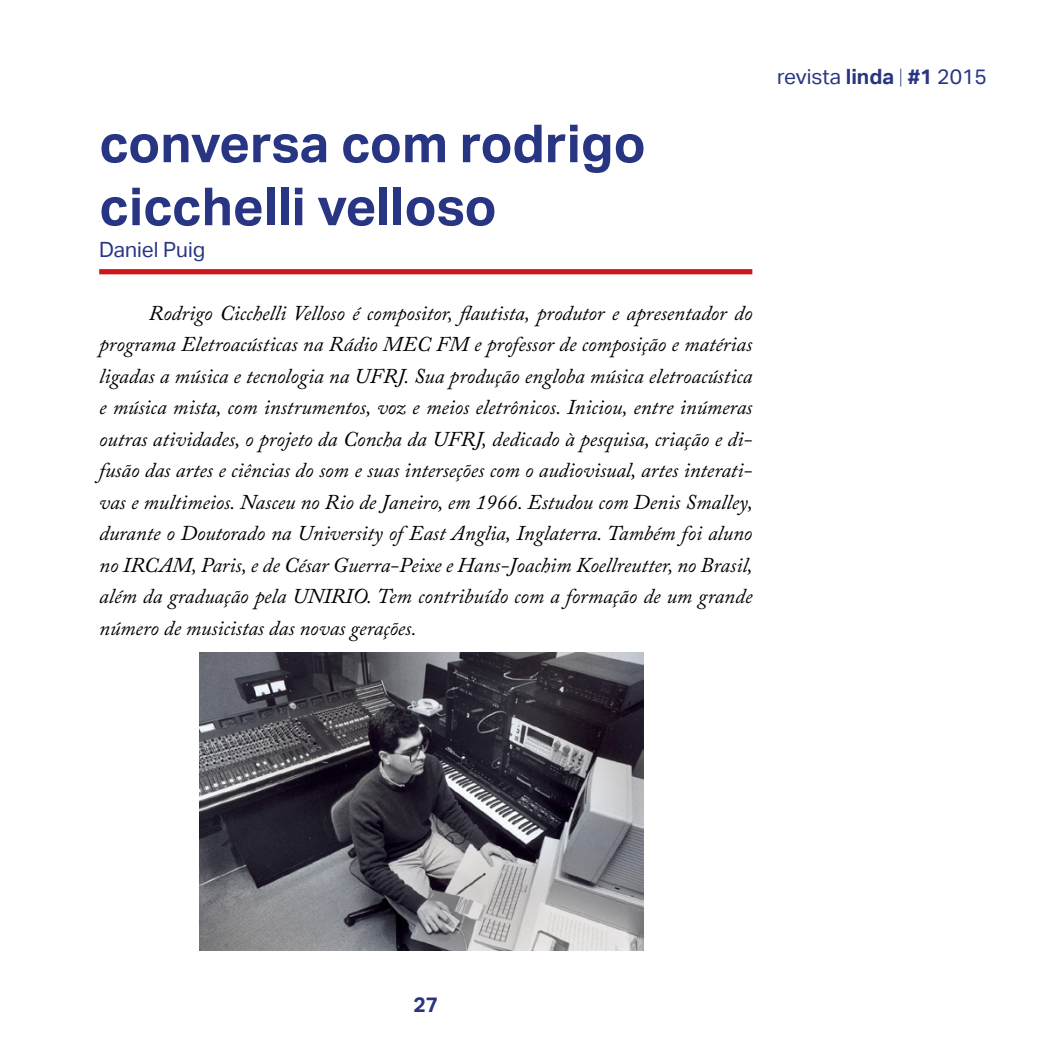
<style>
.page{position:relative;width:1050px;height:1050px;background:#fff}
.page>*{position:absolute;margin:0;border:0;box-sizing:border-box;transform-origin:0 0}
.título{font:700 52.5px "Aktiv Grotesk";color:#283583}
.corpo_de_texto{font:italic 21px/31.5px "Adobe Caslon Pro";color:#000;text-align:justify}
.autor{font:21px "Aktiv Grotesk";color:#283583}
.t1{font:700 21px "Aktiv Grotesk";color:#283583}
.s1{font-weight:700}
.s2{font-weight:100}
</style>
<div class="page">
<div style="left:99px;top:269px;width:653px;height:5px;background:#cd171a"></div>
<img style="left:200px;top:652px;width:444px;height:299px">
<p class="título" style="left:99px;top:113px;width:548px">conversa com rodrigo</p>
<p class="título" style="left:99px;top:176px;width:399px">cicchelli velloso</p>
<p class="autor" style="left:99px;top:237px;width:108px">Daniel Puig</p>
<p class="corpo_de_texto" style="left:99px;top:297px;width:655px;text-indent:50px">Rodrigo Cicchelli Velloso é compositor, flautista, produtor e apresentador do programa Eletroacústicas na Rádio MEC FM e professor de composição e matérias ligadas a música e tecnologia na UFRJ. Sua produção engloba música eletroacústica e música mista, com instrumentos, voz e meios eletrônicos. Iniciou, entre inúmeras outras atividades, o projeto da Concha da UFRJ, dedicado à pesquisa, criação e di&shy;fusão das artes e ciências do som e suas interseções com o audiovisual, artes interati&shy;vas e multimeios. Nasceu no Rio de Janeiro, em 1966. Estudou com Denis Smalley, durante o Doutorado na University of East Anglia, Inglaterra. Também foi aluno no IRCAM, Paris, e de César Guerra-Peixe e Hans-Joachim Koellreutter, no Brasil, além da graduação pela UNIRIO. Tem contribuído com a formação de um grande número de musicistas das novas gerações.</p>
<p class="autor" style="left:777px;top:65px;width:211px">revista <span class="s1">linda</span> <span class="s2">|</span> <span class="s1">#1</span> 2015</p>
<p class="t1" style="left:413px;top:993px;width:26px">27</p>
</div>
